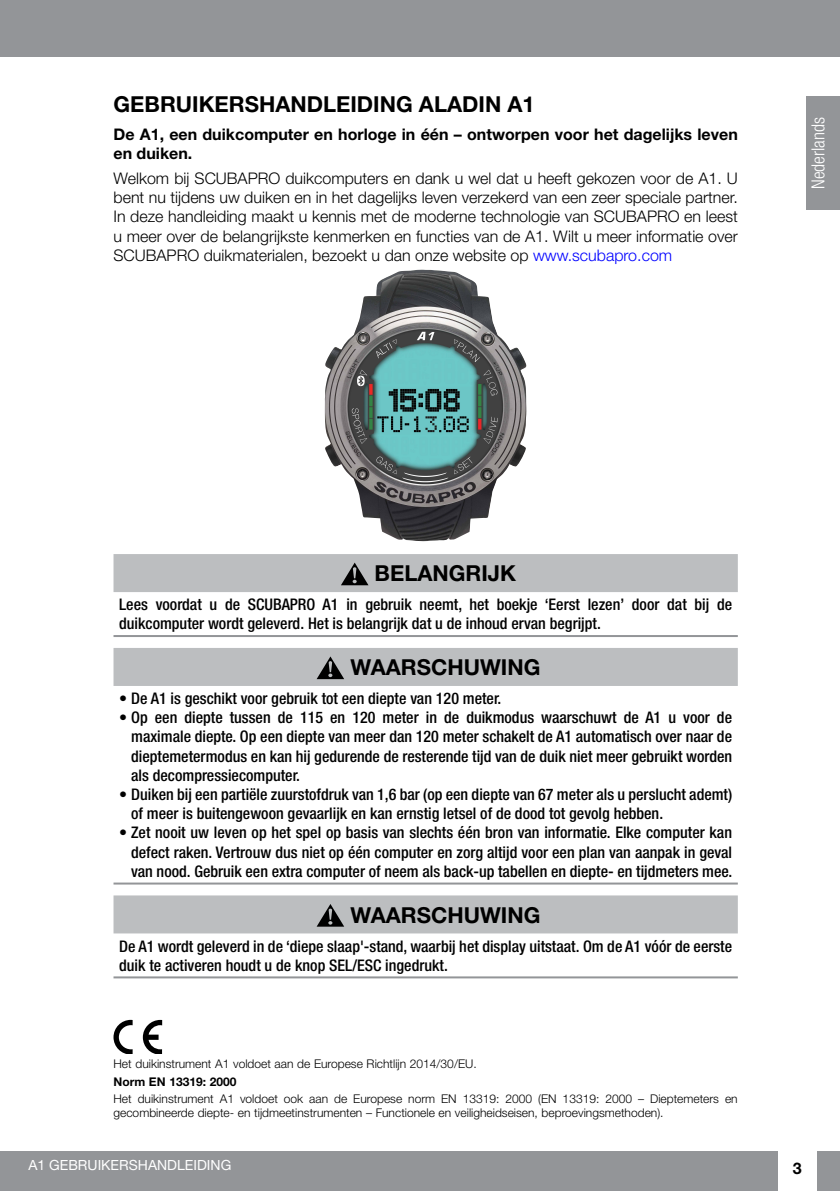
<style>
.page{position:relative;width:840px;height:1191px;background:#fff}
.page>*{position:absolute;margin:0;border:0;box-sizing:border-box;transform-origin:0 0}
.t1{font:700 22px "Helvetica Neue LT Std";color:#000}
.t2{font:300 condensed 18px "Helvetica Neue LT Std";color:#fff}
.t3{font:500 condensed 16px/19.2px "Helvetica Neue LT Std";color:#000}
.t4{font:300 16px/19.2px "Helvetica Neue LT Std";color:#000;text-align:justify}
.t5{font:700 16px/19.2px "Helvetica Neue LT Std";color:#000}
.t6{font:14px "Helvetica Neue LT Std";color:#fff}
.t7{font:300 12px/14.4px "Helvetica Neue LT Std";color:#000}
.t8{font:700 12px "Helvetica Neue LT Std";color:#000}
.s1{color:#00f}
</style>
<div class="page">
<div style="left:0;top:0;width:839px;height:57px;background:#939598"></div>
<div style="left:0;top:1151px;width:777px;height:40px;background:#939598"></div>
<div style="left:816px;top:1151px;width:23px;height:40px;background:#939598"></div>
<div style="left:805px;top:96px;width:34px;height:114px;background:#939598"></div>
<div style="left:113px;top:554px;width:624px;height:38px;background:#bcbec0"></div>
<hr style="left:113px;top:635px;width:624px;height:2px;background:#939598">
<div style="left:113px;top:648px;width:624px;height:38px;background:#bcbec0"></div>
<hr style="left:113px;top:882px;width:624px;height:2px;background:#939598">
<div style="left:113px;top:895px;width:624px;height:38px;background:#bcbec0"></div>
<hr style="left:113px;top:976px;width:624px;height:2px;background:#939598">
<img style="left:324px;top:270px;width:202px;height:271px">
<svg style="left:341px;top:562px;width:27px;height:23px"></svg>
<svg style="left:316px;top:656px;width:28px;height:23px"></svg>
<svg style="left:317px;top:904px;width:27px;height:22px"></svg>
<svg style="left:143px;top:1020px;width:19px;height:34px"></svg>
<svg style="left:113px;top:1019px;width:19px;height:35px"></svg>
<h1 class="t1" style="left:113px;top:91px;width:422px">GEBRUIKERSHANDLEIDING ALADIN A1</h1>
<p class="t5" style="left:113px;top:124px;width:625px">De A1, een duikcomputer en horloge in één – ontworpen voor het dagelijks leven en duiken.</p>
<p class="t4" style="left:113px;top:168px;width:625px">Welkom bij SCUBAPRO duikcomputers en dank u wel dat u heeft gekozen voor de A1. U bent nu tijdens uw duiken en in het dagelijks leven verzekerd van een zeer speciale partner.<br>In deze handleiding maakt u kennis met de moderne technologie van SCUBAPRO en leest u meer over de belangrijkste kenmerken en functies van de A1. Wilt u meer informatie over SCUBAPRO duikmaterialen, bezoekt u dan onze website op <span class="s1">www.scubapro.com</span></p>
<p class="t2" style="left:807px;top:189px;width:73px;rotate:-90deg">Nederlands</p>
<h1 class="t1" style="left:374px;top:560px;width:143px">BELANGRIJK</h1>
<p class="t3" style="left:119px;top:594px;width:614px">Lees voordat u de SCUBAPRO A1 in gebruik neemt, het boekje ‘Eerst lezen’ door dat bij de duikcomputer wordt geleverd. Het is belangrijk dat u de inhoud ervan begrijpt.</p>
<h1 class="t1" style="left:350px;top:653px;width:191px">WAARSCHUWING</h1>
<p class="t3" style="left:119px;top:688px;width:383px">• De A1 is geschikt voor gebruik tot een diepte van 120 meter.</p>
<p class="t3" style="left:131px;top:707px;width:602px;text-align:justify;text-indent:-12px">• Op een diepte tussen de 115 en 120 meter in de duikmodus waarschuwt de A1 u voor de maximale diepte. Op een diepte van meer dan 120 meter schakelt de A1 automatisch over naar de dieptemetermodus en kan hij gedurende de resterende tijd van de duik niet meer gebruikt worden als decompressiecomputer.</p>
<p class="t3" style="left:131px;top:784px;width:602px;text-indent:-12px">• Duiken bij een partiële zuurstofdruk van 1,6 bar (op een diepte van 67 meter als u perslucht ademt) of meer is buitengewoon gevaarlijk en kan ernstig letsel of de dood tot gevolg hebben.</p>
<p class="t3" style="left:131px;top:823px;width:602px;text-align:justify;text-indent:-12px">• Zet nooit uw leven op het spel op basis van slechts één bron van informatie. Elke computer kan defect raken. Vertrouw dus niet op één computer en zorg altijd voor een plan van aanpak in geval van nood. Gebruik een extra computer of neem als back-up tabellen en diepte- en tijdmeters mee.</p>
<h1 class="t1" style="left:350px;top:901px;width:191px">WAARSCHUWING</h1>
<p class="t3" style="left:119px;top:936px;width:614px">De A1 wordt geleverd in de ‘diepe slaap'-stand, waarbij het display uitstaat. Om de A1 vóór de eerste duik te activeren houdt u de knop SEL/ESC ingedrukt.</p>
<p class="t7" style="left:113px;top:1056px;width:364px">Het duikinstrument A1 voldoet aan de Europese Richtlijn 2014/30/EU.</p>
<p class="t8" style="left:113px;top:1074px;width:124px">Norm EN 13319: 2000</p>
<p class="t7" style="left:113px;top:1091px;width:625px">Het duikinstrument A1 voldoet ook aan de Europese norm EN 13319: 2000 (EN 13319: 2000 – Dieptemeters en gecombineerde diepte- en tijdmeetinstrumenten – Functionele en veiligheidseisen, beproevingsmethoden).</p>
<p class="t6" style="left:28px;top:1156px;width:204px">A1 GEBRUIKERSHANDLEIDING</p>
<p class="t5" style="left:792px;top:1158px;width:10px">3</p>
</div>
